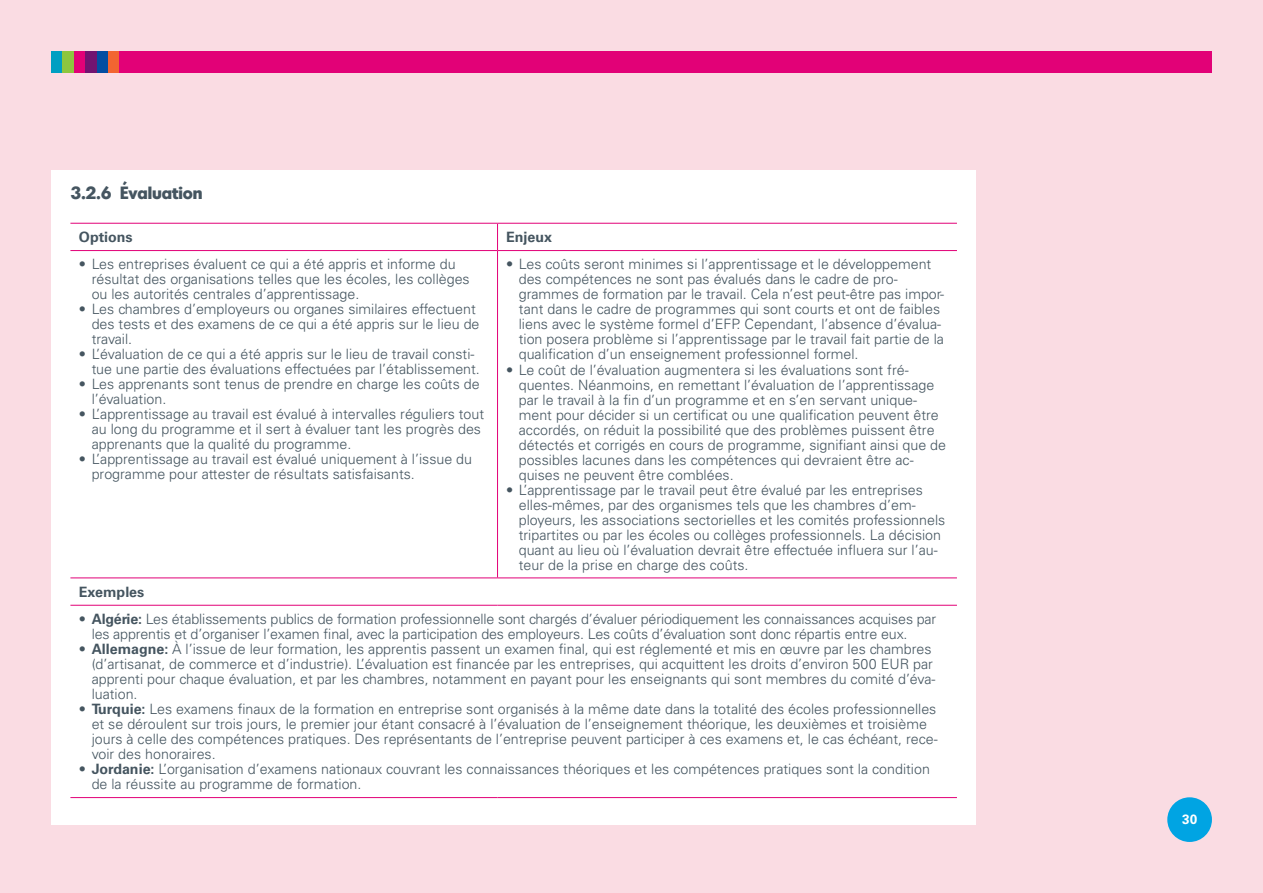
<style>
.page{position:relative;width:1263px;height:893px;background:#fadce3}
.page>*{position:absolute;margin:0;border:0;box-sizing:border-box;transform-origin:0 0}
.t1{font:700 17.25px "Montreal TS";color:#455560}
.t2{font:300 14.25px/15px "Univers LT Std";color:#455560}
.t3{font:700 14.25px "Univers LT Std";color:#455560}
.t4{font:700 13.5px "Univers LT Std";color:#fff}
.s1{font-weight:700}
</style>
<div class="page">
<div style="left:1167px;top:797px;width:45px;height:45px;background:#00a4e3;border-radius:50%"></div>
<div style="left:51px;top:51px;width:1161px;height:21px;background:#e20177"></div>
<div style="left:51px;top:51px;width:11px;height:21px;background:#009fc2"></div>
<div style="left:108px;top:51px;width:11px;height:21px;background:#f26531"></div>
<div style="left:96px;top:51px;width:12px;height:21px;background:#034ea2"></div>
<div style="left:85px;top:51px;width:11px;height:21px;background:#711471"></div>
<div style="left:62px;top:51px;width:12px;height:21px;background:#8dc63f"></div>
<div style="left:51px;top:170px;width:925px;height:655px;background:#fff"></div>
<hr style="left:70px;top:223px;width:427px;height:1px;background:#e20177">
<hr style="left:497px;top:223px;width:460px;height:1px;background:#e20177">
<svg style="left:497px;top:224px;width:1px;height:26px"></svg>
<hr style="left:70px;top:250px;width:427px;height:1px;background:#e20177">
<hr style="left:497px;top:250px;width:460px;height:1px;background:#e20177">
<hr style="left:497px;top:251px;width:1px;height:326px;background:#e20177">
<hr style="left:70px;top:577px;width:427px;height:1px;background:#e20177">
<hr style="left:497px;top:577px;width:460px;height:1px;background:#e20177">
<hr style="left:70px;top:605px;width:427px;height:1px;background:#e20177">
<hr style="left:497px;top:605px;width:460px;height:1px;background:#e20177">
<hr style="left:70px;top:797px;width:427px;height:1px;background:#e20177">
<hr style="left:497px;top:797px;width:460px;height:1px;background:#e20177">
<p class="t1" style="left:70px;top:181px;width:134px">3.2.6 Évaluation</p>
<p class="t3" style="left:79px;top:229px;width:55px">Options</p>
<p class="t3" style="left:506px;top:229px;width:47px">Enjeux</p>
<p class="t2" style="left:92px;top:257px;width:380px;text-indent:-13px">• Les entreprises évaluent ce qui a été appris et informe du résultat des organisations telles que les écoles, les collèges ou les autorités centrales d’apprentissage.</p>
<p class="t2" style="left:92px;top:302px;width:389px;text-indent:-13px">• Les chambres d’employeurs ou organes similaires effectuent des tests et des examens de ce qui a été appris sur le lieu de travail.</p>
<p class="t2" style="left:92px;top:347px;width:390px;text-indent:-13px">• L’évaluation de ce qui a été appris sur le lieu de travail consti&shy;tue une partie des évaluations effectuées par l’établissement.</p>
<p class="t2" style="left:92px;top:377px;width:389px;text-indent:-13px">• Les apprenants sont tenus de prendre en charge les coûts de l’évaluation.</p>
<p class="t2" style="left:92px;top:407px;width:394px;text-indent:-13px">• L’apprentissage au travail est évalué à intervalles réguliers tout au long du programme et il sert à évaluer tant les progrès des apprenants que la qualité du programme.</p>
<p class="t2" style="left:92px;top:452px;width:382px;text-indent:-13px">• L’apprentissage au travail est évalué uniquement à l’issue du programme pour attester de résultats satisfaisants.</p>
<p class="t2" style="left:519px;top:257px;width:427px;text-indent:-13px">• Les coûts seront minimes si l’apprentissage et le développement des compétences ne sont pas évalués dans le cadre de pro&shy;grammes de formation par le travail. Cela n’est peut-être pas impor&shy;tant dans le cadre de programmes qui sont courts et ont de faibles liens avec le système formel d’EFP. Cependant, l’absence d’évalua&shy;tion posera problème si l’apprentissage par le travail fait partie de la qualification d’un enseignement professionnel formel.</p>
<p class="t2" style="left:519px;top:362px;width:429px;text-indent:-13px">• Le coût de l’évaluation augmentera si les évaluations sont fré&shy;quentes. Néanmoins, en remettant l’évaluation de l’apprentissage par le travail à la fin d’un programme et en s’en servant unique&shy;ment pour décider si un certificat ou une qualification peuvent être accordés, on réduit la possibilité que des problèmes puissent être détectés et corrigés en cours de programme, signifiant ainsi que de possibles lacunes dans les compétences qui devraient être ac&shy;quises ne peuvent être comblées.</p>
<p class="t2" style="left:519px;top:482px;width:428px;text-indent:-13px">• L’apprentissage par le travail peut être évalué par les entreprises elles-mêmes, par des organismes tels que les chambres d’em&shy;ployeurs, les associations sectorielles et les comités professionnels tripartites ou par les écoles ou collèges professionnels. La décision quant au lieu où l’évaluation devrait être effectuée influera sur l’au&shy;teur de la prise en charge des coûts.</p>
<p class="t3" style="left:79px;top:584px;width:67px">Exemples</p>
<p class="t2" style="left:92px;top:612px;width:846px;text-indent:-13px">• <span class="s1">Algérie:</span> Les établissements publics de formation professionnelle sont chargés d’évaluer périodiquement les connaissances acquises par les apprentis et d’organiser l’examen final, avec la participation des employeurs. Les coûts d’évaluation sont donc répartis entre eux.</p>
<p class="t2" style="left:92px;top:642px;width:845px;text-indent:-13px">• <span class="s1">Allemagne:</span> À l’issue de leur formation, les apprentis passent un examen final, qui est réglementé et mis en œuvre par les chambres (d’artisanat, de commerce et d’industrie). L’évaluation est financée par les entreprises, qui acquittent les droits d’environ 500 EUR par apprenti pour chaque évaluation, et par les chambres, notamment en payant pour les enseignants qui sont membres du comité d’éva&shy;luation.</p>
<p class="t2" style="left:92px;top:702px;width:848px;text-indent:-13px">• <span class="s1">Turquie:</span> Les examens finaux de la formation en entreprise sont organisés à la même date dans la totalité des écoles professionnelles et se déroulent sur trois jours, le premier jour étant consacré à l’évaluation de l’enseignement théorique, les deuxièmes et troisième jours à celle des compétences pratiques. Des représentants de l’entreprise peuvent participer à ces examens et, le cas échéant, rece&shy;voir des honoraires.</p>
<p class="t2" style="left:92px;top:762px;width:840px;text-indent:-13px">• <span class="s1">Jordanie:</span> L’organisation d’examens nationaux couvrant les connaissances théoriques et les compétences pratiques sont la condition de la réussite au programme de formation.</p>
<p class="t4" style="left:1182px;top:812px;width:17px">30</p>
</div>
